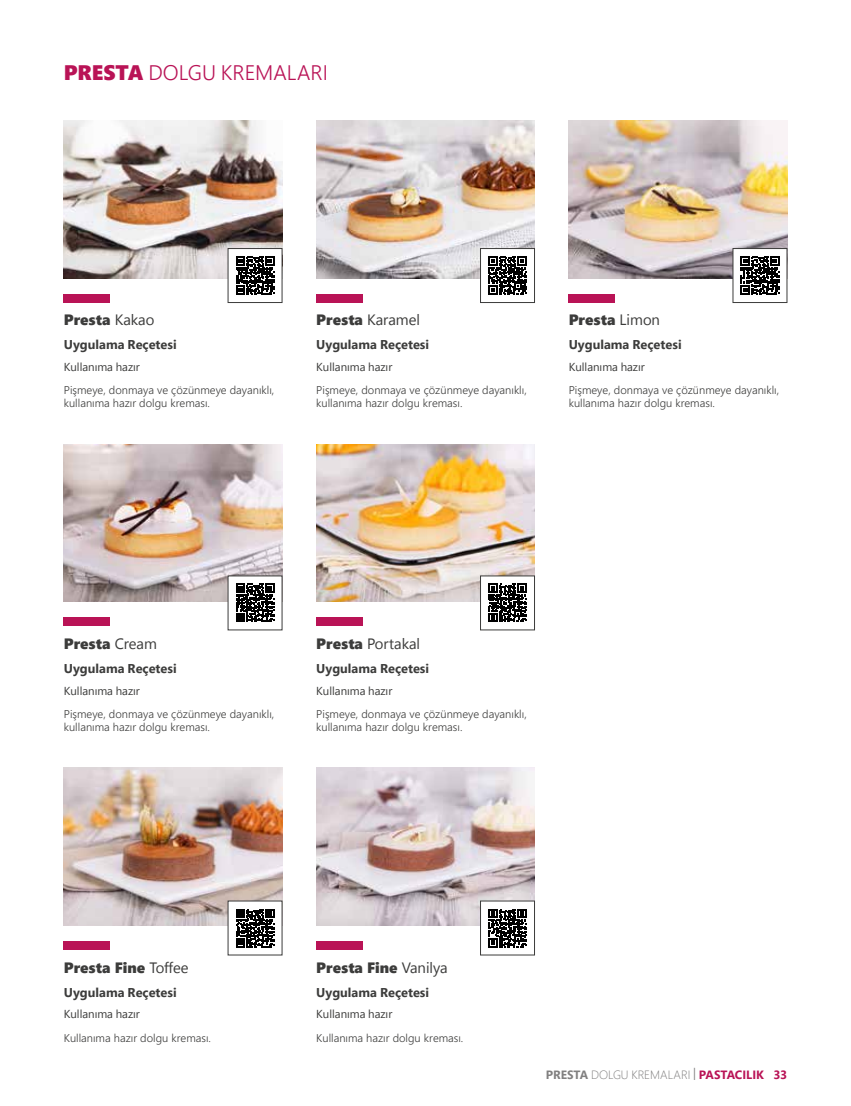
<style>
.page{position:relative;width:851px;height:1106px;background:#fff}
.page>*{position:absolute;margin:0;border:0;box-sizing:border-box;transform-origin:0 0}
.t1{font:300 21px "Segoe Pro";color:#b91356}
.t2{font:15px "Segoe UI Black";color:#3c3c3b}
.t3{font:15px "Segoe Pro Display";color:#3c3c3b}
.t4{font:700 12.75px "Segoe Pro";color:#3c3c3b}
.t5{font:300 12px "Segoe Pro Display";color:#818080}
.t6{font:11.55px "Segoe Pro Display";color:#3c3c3b}
.t7{font:300 11.25px/13.5px "Segoe Boot";color:#3c3c3b}
.s1{font-weight:900}
.s2{font-family:"Segoe Pro Display"}
.s3{font-family:"Segoe UI Black"}
.s4{font-family:"Segoe Pro";font-weight:700}
.s5{font-family:"Segoe Pro";font-weight:400}
.s6{font-family:"Segoe Pro";font-weight:700;color:#b91356}
</style>
<div class="page">
<img style="left:64px;top:121px;width:218px;height:157px">
<div style="left:64px;top:294px;width:46px;height:8px;background:#b91356"></div>
<img style="left:316px;top:121px;width:218px;height:157px">
<div style="left:316px;top:294px;width:46px;height:8px;background:#b91356"></div>
<img style="left:568px;top:121px;width:219px;height:157px">
<div style="left:568px;top:294px;width:47px;height:8px;background:#b91356"></div>
<img style="left:64px;top:444px;width:218px;height:158px">
<img style="left:316px;top:444px;width:218px;height:158px">
<div style="left:316px;top:617px;width:46px;height:9px;background:#b91356"></div>
<div style="left:64px;top:617px;width:46px;height:9px;background:#b91356"></div>
<img style="left:64px;top:768px;width:218px;height:157px">
<img style="left:316px;top:768px;width:218px;height:157px">
<div style="left:316px;top:941px;width:46px;height:8px;background:#b91356"></div>
<div style="left:64px;top:941px;width:46px;height:8px;background:#b91356"></div>
<div style="left:228px;top:248px;width:54px;height:54px;background:#fff"></div>
<svg style="left:274px;top:256px;width:1px;height:38px"></svg>
<svg style="left:236px;top:256px;width:38px;height:39px"></svg>
<div style="left:228px;top:248px;width:54px;height:55px;border:1px solid #3c3c3b"></div>
<div style="left:228px;top:576px;width:54px;height:54px;background:#fff"></div>
<svg style="left:236px;top:583px;width:39px;height:38px"></svg>
<svg style="left:236px;top:584px;width:38px;height:38px"></svg>
<div style="left:228px;top:901px;width:54px;height:54px;background:#fff"></div>
<svg style="left:236px;top:909px;width:39px;height:39px"></svg>
<svg style="left:236px;top:909px;width:38px;height:38px"></svg>
<div style="left:480px;top:248px;width:54px;height:54px;background:#fff"></div>
<svg style="left:526px;top:256px;width:1px;height:38px"></svg>
<svg style="left:488px;top:256px;width:38px;height:39px"></svg>
<div style="left:480px;top:248px;width:54px;height:55px;border:1px solid #3c3c3b"></div>
<div style="left:480px;top:576px;width:54px;height:54px;background:#fff"></div>
<svg style="left:488px;top:583px;width:39px;height:38px"></svg>
<svg style="left:488px;top:584px;width:38px;height:38px"></svg>
<div style="left:480px;top:901px;width:54px;height:54px;background:#fff"></div>
<svg style="left:488px;top:909px;width:39px;height:39px"></svg>
<svg style="left:488px;top:909px;width:38px;height:38px"></svg>
<div style="left:732px;top:248px;width:54px;height:54px;background:#fff"></div>
<svg style="left:779px;top:256px;width:1px;height:38px"></svg>
<svg style="left:740px;top:256px;width:39px;height:39px"></svg>
<div style="left:732px;top:248px;width:55px;height:55px;border:1px solid #3c3c3b"></div>
<h1 class="t1" style="left:64px;top:58px;width:265px"><span class="s1">PRESTA</span> DOLGU KREMALARI</h1>
<h2 class="t2" style="left:64px;top:308px;width:92px">Presta <span class="s2">Kakao</span></h2>
<h2 class="t2" style="left:568px;top:308px;width:93px">Presta <span class="s2">Limon</span></h2>
<p class="t4" style="left:568px;top:336px;width:114px">Uygulama Reçetesi</p>
<p class="t6" style="left:568px;top:359px;width:78px">Kullanıma hazır</p>
<p class="t7" style="left:568px;top:382px;width:212px">Pişmeye, donmaya ve çözünmeye dayanıklı, kullanıma hazır dolgu kreması.</p>
<h2 class="t3" style="left:316px;top:309px;width:105px"><span class="s3">Presta</span> Karamel</h2>
<p class="t4" style="left:316px;top:336px;width:114px">Uygulama Reçetesi</p>
<p class="t6" style="left:316px;top:359px;width:78px">Kullanıma hazır</p>
<p class="t7" style="left:316px;top:382px;width:212px">Pişmeye, donmaya ve çözünmeye dayanıklı, kullanıma hazır dolgu kreması.</p>
<p class="t4" style="left:64px;top:336px;width:114px">Uygulama Reçetesi</p>
<p class="t6" style="left:64px;top:359px;width:78px">Kullanıma hazır</p>
<p class="t7" style="left:64px;top:382px;width:212px">Pişmeye, donmaya ve çözünmeye dayanıklı, kullanıma hazır dolgu kreması.</p>
<h2 class="t2" style="left:64px;top:632px;width:95px">Presta <span class="s2">Cream</span></h2>
<p class="t4" style="left:64px;top:659px;width:114px">Uygulama Reçetesi</p>
<p class="t6" style="left:64px;top:682px;width:78px">Kullanıma hazır</p>
<p class="t7" style="left:64px;top:706px;width:212px">Pişmeye, donmaya ve çözünmeye dayanıklı, kullanıma hazır dolgu kreması.</p>
<h2 class="t3" style="left:316px;top:633px;width:105px"><span class="s3">Presta</span> Portakal</h2>
<p class="t4" style="left:316px;top:659px;width:114px">Uygulama Reçetesi</p>
<p class="t6" style="left:316px;top:682px;width:78px">Kullanıma hazır</p>
<p class="t7" style="left:316px;top:706px;width:212px">Pişmeye, donmaya ve çözünmeye dayanıklı, kullanıma hazır dolgu kreması.</p>
<h2 class="t2" style="left:64px;top:956px;width:126px">Presta Fine <span class="s2">Toffee</span></h2>
<p class="t4" style="left:64px;top:983px;width:114px">Uygulama Reçetesi</p>
<p class="t6" style="left:64px;top:1006px;width:78px">Kullanıma hazır</p>
<p class="t7" style="left:64px;top:1030px;width:149px">Kullanıma hazır dolgu kreması.</p>
<h2 class="t2" style="left:316px;top:956px;width:133px">Presta Fine <span class="s2">Vanilya</span></h2>
<p class="t4" style="left:316px;top:983px;width:114px">Uygulama Reçetesi</p>
<p class="t6" style="left:316px;top:1006px;width:78px">Kullanıma hazır</p>
<p class="t7" style="left:316px;top:1030px;width:149px">Kullanıma hazır dolgu kreması.</p>
<p class="t5" style="left:545px;top:1066px;width:243px"><span class="s4">PRESTA</span> DOLGU KREMALARI <span class="s5">|</span> <span class="s6">PASTACILIK 33</span></p>
</div>
